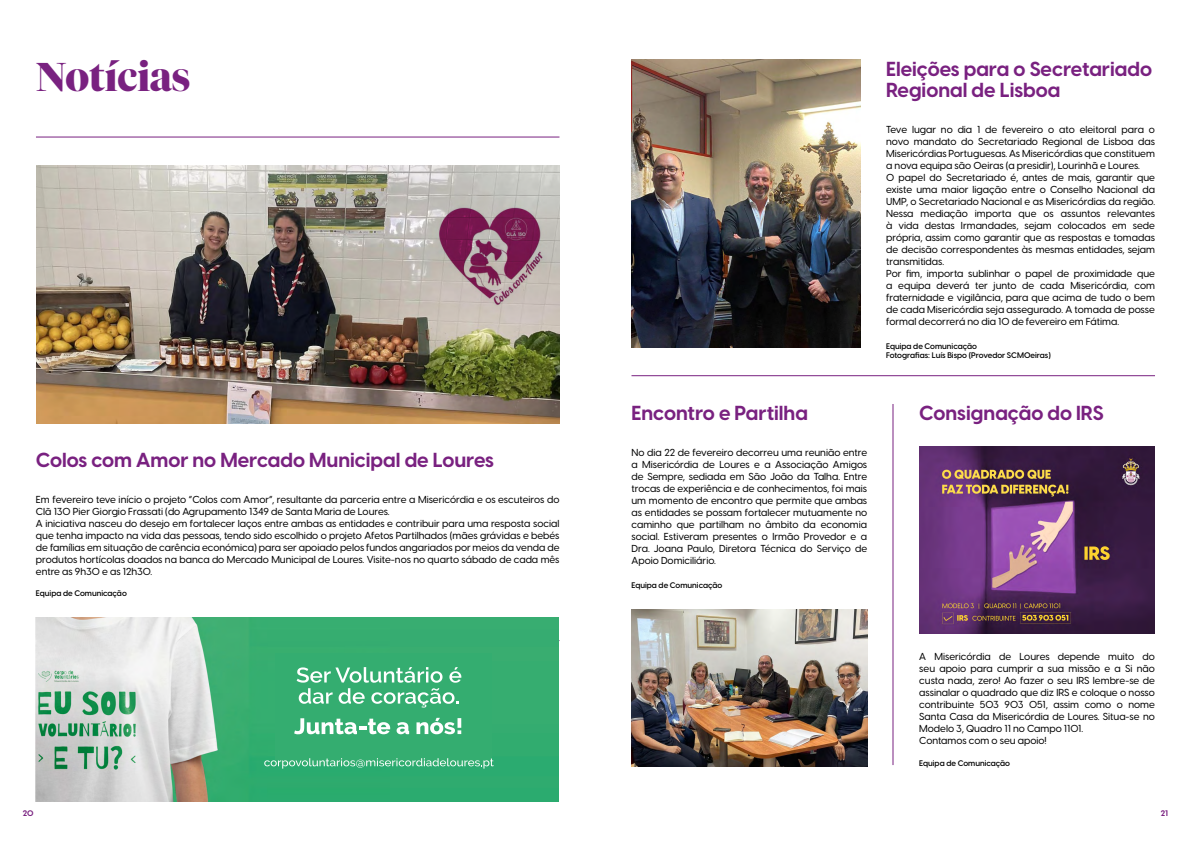
<style>
.page{position:relative;width:1191px;height:842px;background:#fff}
.page>*{position:absolute;margin:0;border:0;box-sizing:border-box;transform-origin:0 0}
.t1{font:700 40px "Tiempos Fine";color:#792180}
.t2{font:700 20px/21px "Visby CF";color:#792180}
.t3{font:500 10px/12px "Visby CF";color:#000}
.t4{font:600 8px/9.6px "Visby CF";color:#000}
.t5{font:700 8px "Visby CF";color:#792180}
</style>
<div class="page">
<img style="left:36px;top:165px;width:523px;height:258px">
<hr style="left:36px;top:137px;width:523px;height:1px;background:#792180">
<img style="left:422px;top:194px;width:124px;height:130px">
<img style="left:36px;top:617px;width:354px;height:184px">
<img style="left:390px;top:617px;width:169px;height:184px">
<div style="left:275px;top:653px;width:217px;height:112px;background:#34ad70"></div>
<svg style="left:264px;top:758px;width:230px;height:11px"></svg>
<svg style="left:297px;top:667px;width:164px;height:40px"></svg>
<svg style="left:294px;top:718px;width:96px;height:16px"></svg>
<svg style="left:396px;top:722px;width:13px;height:12px"></svg>
<svg style="left:416px;top:718px;width:45px;height:16px"></svg>
<img style="left:631px;top:60px;width:229px;height:287px">
<hr style="left:631px;top:375px;width:524px;height:1px;background:#792180">
<hr style="left:892px;top:404px;width:1px;height:361px;background:#792180">
<img style="left:919px;top:447px;width:236px;height:187px">
<img style="left:631px;top:610px;width:236px;height:157px">
<h1 class="t1" style="left:36px;top:53px;width:156px">Notícias</h1>
<h2 class="t2" style="left:36px;top:448px;width:459px">Colos com Amor no Mercado Municipal de Loures</h2>
<p class="t3" style="left:36px;top:492px;width:525px">Em fevereiro teve início o projeto “Colos com Amor”, resultante da parceria entre a Misericórdia e os escuteiros do Clã 130 Pier Giorgio Frassati (do Agrupamento 1349 de Santa Maria de Loures.<br>A iniciativa nasceu do desejo em fortalecer laços entre ambas as entidades e contribuir para uma resposta social que tenha impacto na vida das pessoas, tendo sido escolhido o projeto Afetos Partilhados (mães grávidas e bebés de famílias em situação de carência económica) para ser apoiado pelos fundos angariados por meios da venda de produtos hortícolas doados na banca do Mercado Municipal de Loures. Visite-nos no quarto sábado de cada mês entre as 9h30 e as 12h30.</p>
<p class="t4" style="left:36px;top:588px;width:92px">Equipa de Comunicação</p>
<h2 class="t2" style="left:631px;top:401px;width:178px">Encontro e Partilha</h2>
<p class="t3" style="left:631px;top:446px;width:237px;text-align:justify">No dia 22 de fevereiro decorreu uma reunião entre a Misericórdia de Loures e a Associação Amigos de Sempre, sediada em São João da Talha. Entre trocas de experiência e de conhecimentos, foi mais um momento de encontro que permite que ambas as entidades se possam fortalecer mutuamente no caminho que partilham no âmbito da economia social. Estiveram presentes o Irmão Provedor e a Dra. Joana Paulo, Diretora Técnica do Serviço de Apoio Domiciliário.</p>
<p class="t4" style="left:631px;top:580px;width:92px">Equipa de Comunicação</p>
<h2 class="t2" style="left:886px;top:57px;width:267px">Eleições para o Secretariado<br>Regional de Lisboa</h2>
<p class="t3" style="left:886px;top:122px;width:270px">Teve lugar no dia 1 de fevereiro o ato eleitoral para o novo mandato do Secretariado Regional de Lisboa das Misericórdias Portuguesas. As Misericórdias que constituem a nova equipa são Oeiras (a presidir), Lourinhã e Loures.<br>O papel do Secretariado é, antes de mais, garantir que existe uma maior ligação entre o Conselho Nacional da UMP, o Secretariado Nacional e as Misericórdias da região.<br>Nessa mediação importa que os assuntos relevantes à vida destas Irmandades, sejam colocados em sede própria, assim como garantir que as respostas e tomadas de decisão correspondentes às mesmas entidades, sejam transmitidas.<br>Por fim, importa sublinhar o papel de proximidade que a equipa deverá ter junto de cada Misericórdia, com fraternidade e vigilância, para que acima de tudo o bem de cada Misericórdia seja assegurado. A tomada de posse formal decorrerá no dia 10 de fevereiro em Fátima.</p>
<p class="t4" style="left:886px;top:340px;width:166px">Equipa de Comunicação<br>Fotografias: Luís Bispo (Provedor SCMOeiras)</p>
<h2 class="t2" style="left:919px;top:401px;width:186px">Consignação do IRS</h2>
<p class="t3" style="left:919px;top:650px;width:237px">A Misericórdia de Loures depende muito do seu apoio para cumprir a sua missão e a Si não custa nada, zero! Ao fazer o seu IRS lembre-se de assinalar o quadrado que diz IRS e coloque o nosso contribuinte 503 903 051, assim como o nome Santa Casa da Misericórdia de Loures. Situa-se no Modelo 3, Quadro 11 no Campo 1101.<br>Contamos com o seu apoio!</p>
<p class="t4" style="left:919px;top:757px;width:92px">Equipa de Comunicação</p>
<p class="t5" style="left:23px;top:807px;width:12px">20</p>
<p class="t5" style="left:1160px;top:807px;width:9px">21</p>
</div>
